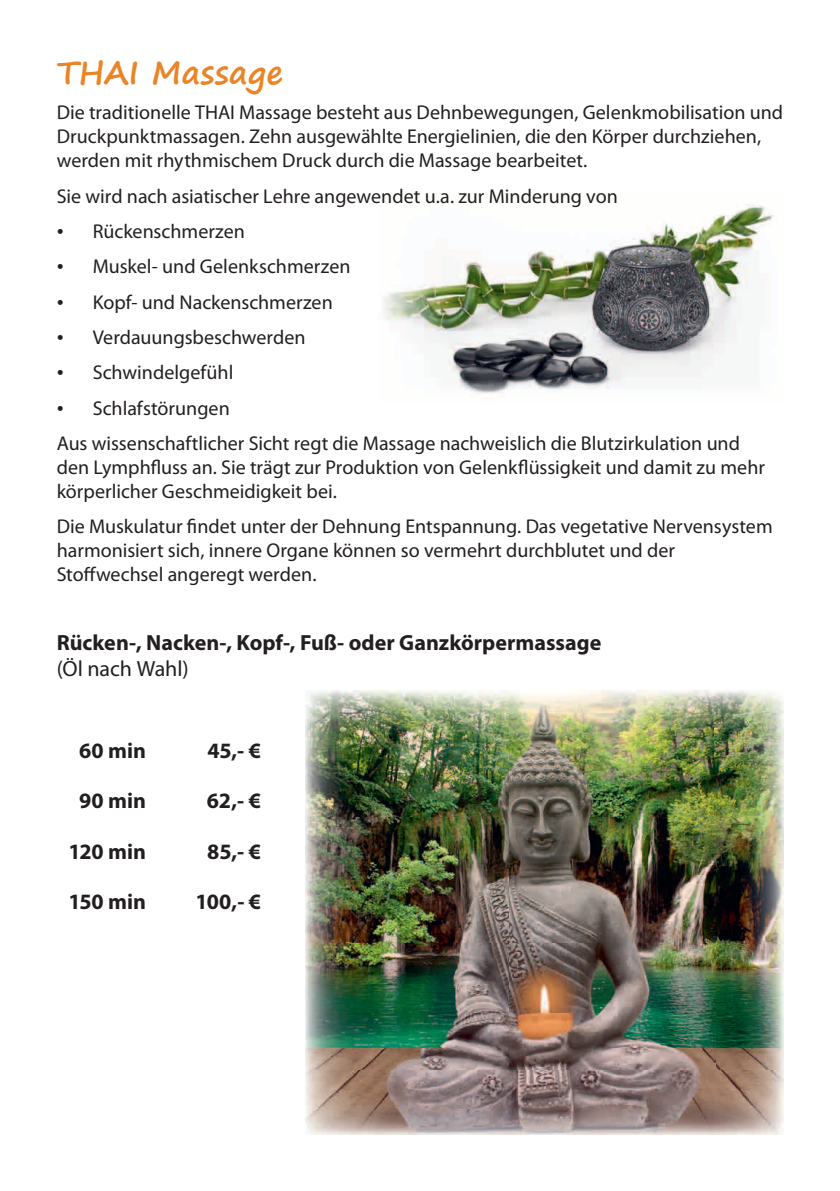
<style>
.page{position:relative;width:840px;height:1191px;background:#fff}
.page>*{position:absolute;margin:0;border:0;box-sizing:border-box;transform-origin:0 0}
.t1{font:700 32px "Segoe Print";letter-spacing:.01em;color:#e98526}
.t2{font:700 22px "Myriad Pro";color:#231f20}
.t3{font:22px "Myriad Pro";letter-spacing:-.005em;color:#231f20}
.t4{font:20px/24px "Myriad Pro";color:#231f20}
.s1{font-family:"Times New Roman"}
</style>
<div class="page">
<img style="left:383px;top:204px;width:391px;height:191px">
<img style="left:305px;top:690px;width:477px;height:444px">
<h1 class="t1" style="left:57px;top:43px;width:228px">THAI Massage</h1>
<p class="t4" style="left:57px;top:100px;width:727px">Die traditionelle THAI Massage besteht aus Dehnbewegungen, Gelenkmobilisation und<br>Druckpunktmassagen. Zehn ausgewählte Energielinien, die den Körper durchziehen, werden mit rhythmischem Druck durch die Massage bearbeitet.</p>
<p class="t4" style="left:57px;top:184px;width:562px">Sie wird nach asiatischer Lehre angewendet u.a. zur Minderung von</p>
<p class="t4" style="left:57px;top:219px;width:190px"><span class="s1">•</span> Rückenschmerzen</p>
<p class="t4" style="left:57px;top:254px;width:295px"><span class="s1">•</span> Muskel- und Gelenkschmerzen</p>
<p class="t4" style="left:57px;top:290px;width:277px"><span class="s1">•</span> Kopf- und Nackenschmerzen</p>
<p class="t4" style="left:57px;top:325px;width:250px"><span class="s1">•</span> Verdauungsbeschwerden</p>
<p class="t4" style="left:57px;top:360px;width:178px"><span class="s1">•</span> Schwindelgefühl</p>
<p class="t4" style="left:57px;top:390px;width:684px;line-height:35.4px"><span class="s1">•</span> Schlafstörungen<br>Aus wissenschaftlicher Sicht regt die Massage nachweislich die Blutzirkulation und</p>
<p class="t4" style="left:57px;top:455px;width:709px">den Lymphfluss an. Sie trägt zur Produktion von Gelenkflüssigkeit und damit zu mehr körperlicher Geschmeidigkeit bei.</p>
<p class="t4" style="left:57px;top:514px;width:717px">Die Muskulatur findet unter der Dehnung Entspannung. Das vegetative Nervensystem harmonisiert sich, innere Organe können so vermehrt durchblutet und der<br>Stoffwechsel angeregt werden.</p>
<p class="t2" style="left:57px;top:628px;width:546px">Rücken-, Nacken-, Kopf-, Fuß- oder Ganzkörpermassage</p>
<p class="t3" style="left:57px;top:655px;width:133px">(Öl nach Wahl)</p>
<p class="t2" style="left:79px;top:736px;width:68px">60 min</p>
<p class="t2" style="left:207px;top:736px;width:55px">45,- €</p>
<p class="t2" style="left:79px;top:786px;width:68px">90 min</p>
<p class="t2" style="left:207px;top:786px;width:56px">62,- €</p>
<p class="t2" style="left:68px;top:837px;width:79px">120 min</p>
<p class="t2" style="left:207px;top:837px;width:55px">85,- €</p>
<p class="t2" style="left:68px;top:887px;width:79px">150 min</p>
<p class="t2" style="left:195px;top:887px;width:67px">100,- €</p>
</div>
